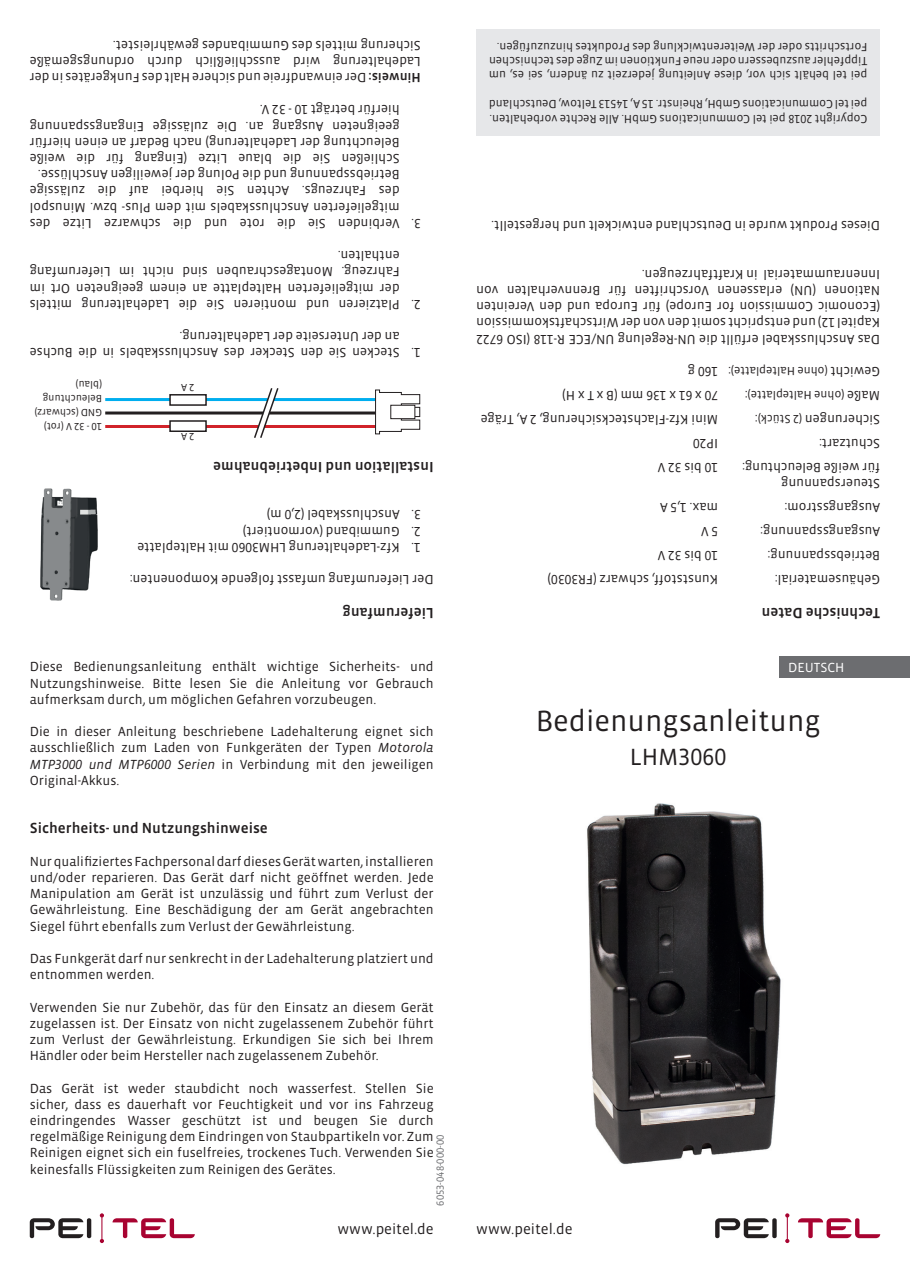
<style>
.page{position:relative;width:910px;height:1280px;background:#fff}
.page>*{position:absolute;margin:0;border:0;box-sizing:border-box;transform-origin:0 0}
.t1{font:30px "Vista Sans";color:#231f20}
.t2{font:24px "Vista Sans Alt";color:#231f20}
.t3{font:15px "Vista Sans Med";color:#231f20}
.t4{font:15px "Vista Sans";color:#231f20}
.t5{font:13.5px/16.2px "Vista Sans";color:#231f20;text-align:justify}
.t6{font:13.5px "Vista Sans Alt";color:#231f20}
.t7{font:13.5px "Vista Sans";color:#fff}
.t8{font:12px/14.4px "Vista Sans";color:#231f20}
.t9{font:10.5px/14.2px "Vista Sans";color:#231f20}
.t10{font:10.5px "Vista Sans Alt";color:#6c6d70}
.t11{font:10.5px "Vista Sans Alt";color:#231f20}
.s1{font-family:"Vista Sans Med"}
.s2{font-family:"Vista Sans Alt"}
.s3{font-family:"Vista Sans"}
.s4{font-style:italic}
.s5{font-family:"Vista Sans Alt Book Ita"}
</style>
<div class="page">
<img style="left:587px;top:803px;width:194px;height:362px">
<div style="left:780px;top:656px;width:130px;height:21px;background:#6c6d70"></div>
<div style="left:476px;top:30px;width:404px;height:106px;background:#e6e7e9"></div>
<img style="left:40px;top:488px;width:58px;height:113px">
<hr style="left:265px;top:425px;width:112px;height:3px;background:#d1232a">
<hr style="left:105px;top:425px;width:154px;height:3px;background:#d1232a">
<hr style="left:269px;top:411px;width:108px;height:3px;background:#231f20">
<hr style="left:105px;top:411px;width:158px;height:3px;background:#231f20">
<hr style="left:274px;top:398px;width:103px;height:3px;background:#00aeef">
<hr style="left:105px;top:398px;width:163px;height:3px;background:#00aeef">
<div style="left:170px;top:421px;width:36px;height:10px;background:#fff"></div>
<div style="left:169px;top:420px;width:38px;height:12px;border:2px solid #231f20"></div>
<div style="left:170px;top:395px;width:36px;height:10px;background:#fff"></div>
<div style="left:169px;top:394px;width:38px;height:12px;border:2px solid #231f20"></div>
<svg style="left:375px;top:389px;width:45px;height:46px"></svg>
<svg style="left:253px;top:388px;width:27px;height:50px"></svg>
<div style="left:391px;top:405px;width:24px;height:14px;background:#fff"></div>
<div style="left:390px;top:405px;width:25px;height:14px;border:1px solid #231f20"></div>
<svg style="left:785px;top:1213px;width:4px;height:30px"></svg>
<svg style="left:715px;top:1218px;width:62px;height:20px"></svg>
<svg style="left:798px;top:1218px;width:82px;height:20px"></svg>
<svg style="left:100px;top:1213px;width:4px;height:30px"></svg>
<svg style="left:30px;top:1218px;width:61px;height:20px"></svg>
<svg style="left:113px;top:1218px;width:82px;height:20px"></svg>
<p class="t5" style="left:421px;top:85px;width:393px;rotate:-180deg"><span class="s1">Hinweis:</span>Der einwandfreie und sichere Halt des Funkgerätes in der Ladehalterung wird ausschließlich durch ordnungsgemäße Sicherung mittels des Gummibandes gewährleistet.</p>
<p class="t5" style="left:400px;top:215px;width:371px;text-align:left;rotate:-180deg">mitgelieferten Anschlusskabels mit dem Plus- bzw. Minuspol des Fahrzeugs. Achten Sie hierbei auf die zulässige Betriebsspannung und die Polung der jeweiligen Anschlüsse.<br>Schließen Sie die blaue Litze (Eingang für die weiße Beleuchtung der Ladehalterung) nach Bedarf an einen hierfür geeigneten Ausgang an. Die zulässige Eingangsspannung hierfür beträgt <span class="s2">10</span> - <span class="s2">32</span> V.</p>
<p class="t5" style="left:400px;top:231px;width:371px;rotate:-180deg">Verbinden Sie die rote und die schwarze Litze des</p>
<p class="t6" style="left:421px;top:230px;width:11px;rotate:-180deg">3.</p>
<p class="t5" style="left:400px;top:296px;width:371px;rotate:-180deg">der mitgelieferten Halteplatte an einem geeigneten Ort im Fahrzeug. Montageschrauben sind nicht im Lieferumfang enthalten.</p>
<p class="t5" style="left:400px;top:312px;width:371px;rotate:-180deg">Platzieren und montieren Sie die Ladehalterung mittels</p>
<p class="t6" style="left:421px;top:311px;width:11px;rotate:-180deg">2.</p>
<p class="t5" style="left:400px;top:344px;width:222px;rotate:-180deg">an der Unterseite der Ladehalterung.</p>
<p class="t5" style="left:400px;top:361px;width:371px;rotate:-180deg">Stecken Sie den Stecker des Anschlusskabels in die Buchse</p>
<p class="t6" style="left:421px;top:360px;width:11px;rotate:-180deg">1.</p>
<p class="t9" style="left:102px;top:434px;width:69px;rotate:-180deg"><span class="s2">10 - 32</span> V (rot)<br>GND (schwarz)<br>Beleuchtung (blau)</p>
<p class="t11" style="left:195px;top:393px;width:15px;rotate:-180deg">2<span class="s3">A</span></p>
<p class="t11" style="left:195px;top:442px;width:15px;rotate:-180deg">2<span class="s3">A</span></p>
<p class="t3" style="left:434px;top:474px;width:222px;rotate:-180deg">Installation und Inbetriebnahme</p>
<p class="t5" style="left:400px;top:523px;width:134px;rotate:-180deg">Anschlusskabel (<span class="s2">2,0</span> m)</p>
<p class="t6" style="left:421px;top:522px;width:11px;rotate:-180deg">3.</p>
<p class="t5" style="left:400px;top:539px;width:158px;rotate:-180deg">Gummiband (vormontiert)</p>
<p class="t6" style="left:421px;top:538px;width:11px;rotate:-180deg">2.</p>
<p class="t5" style="left:400px;top:555px;width:264px;rotate:-180deg">Kfz-Ladehalterung LHM<span class="s2">3060</span> mit Halteplatte</p>
<p class="t6" style="left:421px;top:554px;width:11px;rotate:-180deg">1.</p>
<p class="t5" style="left:434px;top:587px;width:305px;rotate:-180deg">Der Lieferumfang umfasst folgende Komponenten:</p>
<p class="t3" style="left:434px;top:620px;width:92px;rotate:-180deg">Lieferumfang</p>
<p class="t8" style="left:867px;top:82px;width:380px;text-align:justify;rotate:-180deg">pei tel behält sich vor, diese Anleitung jederzeit zu ändern, sei es, um Tippfehler auszubessern oder neue Funktionen im Zuge des technischen Fortschritts oder der Weiterentwicklung des Produktes hinzuzufügen.</p>
<p class="t8" style="left:867px;top:125px;width:380px;rotate:-180deg">Copyright <span class="s2">2018</span> pei tel Communications GmbH. Alle Rechte vorbehalten. pei tel Communications GmbH, Rheinstr.<span class="s2">15</span> A,<span class="s2">14513</span>Teltow, Deutschland</p>
<p class="t5" style="left:880px;top:233px;width:390px;rotate:-180deg">Dieses Produkt wurde in Deutschland entwickelt und hergestellt.</p>
<p class="t5" style="left:880px;top:347px;width:405px;rotate:-180deg">Das Anschlusskabel erfüllt die UN-Regelung UN/ECE R-<span class="s2">118 (ISO 6722<br></span>Kapitel<span class="s2">12)</span> und entspricht somit den von der Wirtschaftskommission (Economic Commission for Europe) für Europa und den Vereinten Nationen (UN) erlassenen Vorschriften für Brennverhalten von Innenraummaterial in Kraftfahrzeugen.</p>
<p class="t6" style="left:718px;top:378px;width:32px;rotate:-180deg">160 <span class="s3">g</span></p>
<p class="t5" style="left:731px;top:379px;width:4px;rotate:-180deg">:</p>
<p class="t8" style="left:828px;top:378px;width:98px;rotate:-180deg">(ohne Halteplatte)</p>
<p class="t5" style="left:880px;top:379px;width:51px;rotate:-180deg">Gewicht</p>
<p class="t5" style="left:718px;top:403px;width:157px;rotate:-180deg"><span class="s2">70</span> x <span class="s2">61</span> x <span class="s2">136</span> mm (B x T x H)</p>
<p class="t5" style="left:748px;top:403px;width:4px;rotate:-180deg">:</p>
<p class="t8" style="left:844px;top:402px;width:98px;rotate:-180deg">(ohne Halteplatte)</p>
<p class="t5" style="left:880px;top:403px;width:34px;rotate:-180deg">Maße</p>
<p class="t5" style="left:718px;top:427px;width:239px;rotate:-180deg">Mini Kfz-Flachstecksicherung, <span class="s2">2</span> A, Träge</p>
<p class="t5" style="left:758px;top:427px;width:4px;rotate:-180deg">:</p>
<p class="t8" style="left:802px;top:426px;width:46px;rotate:-180deg"><span class="s2">2</span>( Stück)</p>
<p class="t5" style="left:880px;top:427px;width:77px;rotate:-180deg">Sicherungen</p>
<p class="t5" style="left:718px;top:451px;width:27px;rotate:-180deg">IP<span class="s2">20</span></p>
<p class="t5" style="left:880px;top:451px;width:63px;rotate:-180deg">Schutzart:</p>
<p class="t6" style="left:718px;top:474px;width:62px;rotate:-180deg">10 <span class="s3">bis</span> 32 <span class="s3">V</span></p>
<p class="t5" style="left:880px;top:475px;width:140px;rotate:-180deg">für weiße Beleuchtung:</p>
<p class="t5" style="left:718px;top:515px;width:60px;rotate:-180deg">max. <span class="s2">1,5</span> A</p>
<p class="t5" style="left:880px;top:519px;width:101px;line-height:24px;rotate:-180deg">Ausgangsstrom:<br>Steuerspannung</p>
<p class="t6" style="left:718px;top:539px;width:19px;rotate:-180deg">5<span class="s3">V</span></p>
<p class="t5" style="left:880px;top:539px;width:121px;rotate:-180deg">Ausgangsspannung:</p>
<p class="t6" style="left:718px;top:563px;width:62px;rotate:-180deg">10 <span class="s3">bis</span> 32 <span class="s3">V</span></p>
<p class="t5" style="left:880px;top:563px;width:114px;rotate:-180deg">Betriebsspannung:</p>
<p class="t5" style="left:718px;top:587px;width:172px;rotate:-180deg">Kunststoff, schwarz (FR<span class="s2">3030</span>)</p>
<p class="t5" style="left:880px;top:587px;width:107px;rotate:-180deg">Gehäusematerial:</p>
<p class="t3" style="left:880px;top:620px;width:120px;rotate:-180deg">Technische Daten</p>
<p class="t5" style="left:30px;top:659px;width:405px">Diese Bedienungsanleitung enthält wichtige Sicherheits- und</p>
<p class="t7" style="left:788px;top:660px;width:58px">DEUTSCH</p>
<p class="t5" style="left:30px;top:675px;width:405px">Nutzungshinweise. Bitte lesen Sie die Anleitung vor Gebrauch aufmerksam durch, um möglichen Gefahren vorzubeugen.</p>
<p class="t5" style="left:30px;top:724px;width:405px">Die in dieser Anleitung beschriebene Ladehalterung eignet sich ausschließlich zum Laden von Funkgeräten der Typen <span class="s4">Motorola MTP</span><span class="s5">3000</span> <span class="s4">und MTP</span><span class="s5">6000</span> <span class="s4">Serien</span> in Verbindung mit den jeweiligen Original-Akkus.</p>
<p class="t3" style="left:30px;top:821px;width:240px">Sicherheits- und Nutzungshinweise</p>
<p class="t5" style="left:30px;top:853px;width:405px">Nur qualifiziertes Fachpersonal darf dieses Gerät warten, installieren und/oder reparieren. Das Gerät darf nicht geöffnet werden. Jede Manipulation am Gerät ist unzulässig und führt zum Verlust der Gewährleistung. Eine Beschädigung der am Gerät angebrachten Siegel führt ebenfalls zum Verlust der Gewährleistung.</p>
<p class="t5" style="left:30px;top:950px;width:405px">Das Funkgerät darf nur senkrecht in der Ladehalterung platziert und entnommen werden.</p>
<p class="t5" style="left:30px;top:999px;width:405px">Verwenden Sie nur Zubehör, das für den Einsatz an diesem Gerät zugelassen ist. Der Einsatz von nicht zugelassenem Zubehör führt zum Verlust der Gewährleistung. Erkundigen Sie sich bei Ihrem Händler oder beim Hersteller nach zugelassenem Zubehör.</p>
<p class="t5" style="left:30px;top:1080px;width:405px">Das Gerät ist weder staubdicht noch wasserfest. Stellen Sie sicher, dass es dauerhaft vor Feuchtigkeit und vor ins Fahrzeug eindringendes Wasser geschützt ist und beugen Sie durch regelmäßige Reinigung dem Eindringen von Staubpartikeln vor. Zum Reinigen eignet sich ein fuselfreies, trockenes Tuch. Verwenden Sie keinesfalls Flüssigkeiten zum Reinigen des Gerätes.</p>
<h1 class="t1" style="left:536px;top:706px;width:287px">Bedienungsanleitung</h1>
<h2 class="t2" style="left:630px;top:745px;width:98px"><span class="s3">LHM</span>3060</h2>
<p class="t10" style="left:435px;top:1205px;width:72px;rotate:-90deg">6053-048-000-00</p>
<p class="t4" style="left:337px;top:1221px;width:98px">www.peitel.de</p>
<p class="t4" style="left:476px;top:1221px;width:98px">www.peitel.de</p>
</div>
